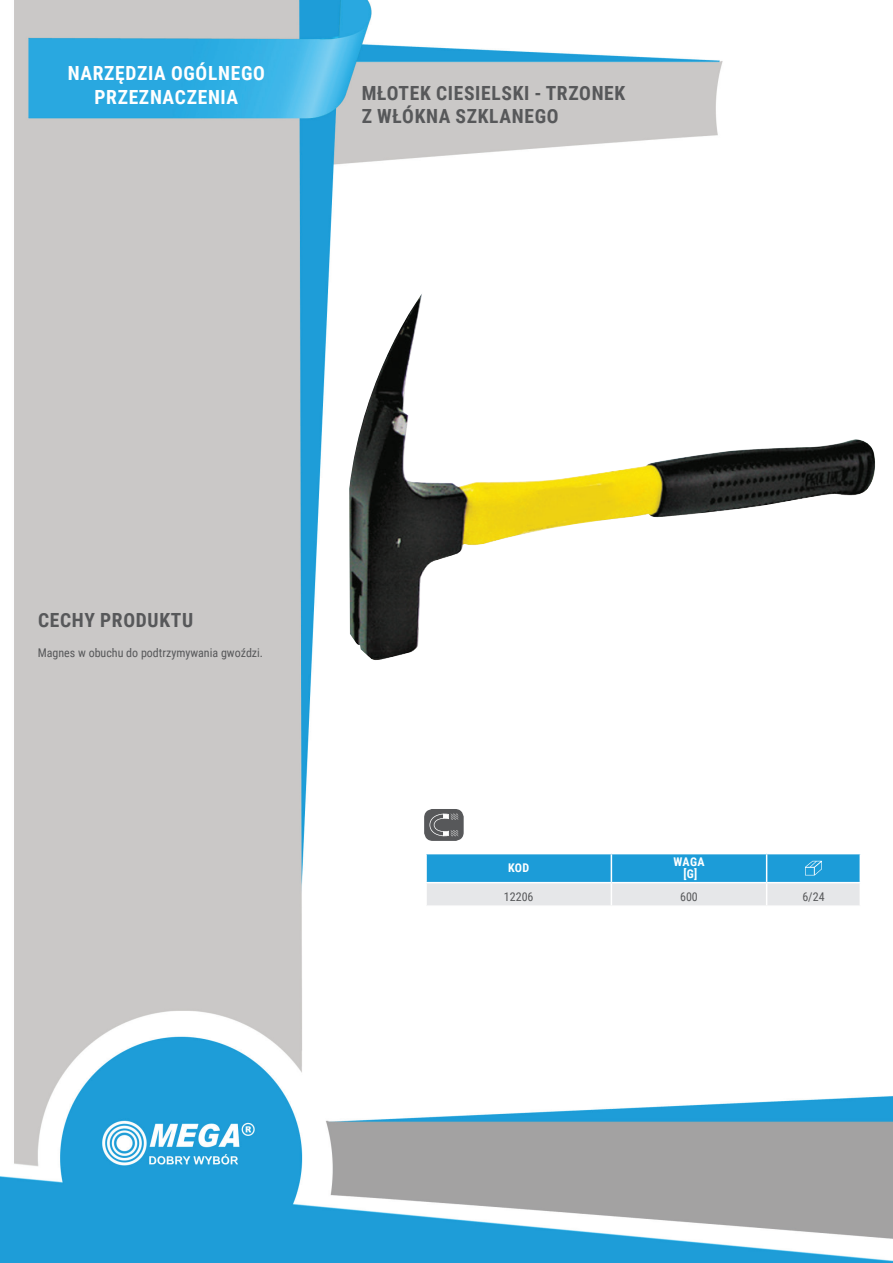
<style>
.page{position:relative;width:893px;height:1263px;background:#fff}
.page>*{position:absolute;margin:0;border:0;box-sizing:border-box;transform-origin:0 0}
.t1{font:700 19.5px/23.4px "Roboto Condensed";letter-spacing:.035em;color:#57585a}
.t2{font:700 19.5px/23.4px "Roboto Condensed";letter-spacing:.035em;color:#fff;text-align:center}
.t3{font:12px "Roboto Condensed";color:#57585a}
.t4{font:700 12px/12px "Roboto Condensed";letter-spacing:.035em;color:#fff;text-align:center}
</style>
<div class="page">
<img style="left:0;top:0;width:893px;height:1263px">
<img style="left:349px;top:292px;width:527px;height:369px">
<hr style="left:425px;top:854px;width:2px;height:28px;background:#fff">
<hr style="left:425px;top:883px;width:2px;height:22px;background:#fff">
<hr style="left:425px;top:853px;width:186px;height:1px;background:#fff">
<hr style="left:425px;top:882px;width:186px;height:1px;background:#fff">
<hr style="left:425px;top:905px;width:186px;height:2px;background:#fff">
<hr style="left:611px;top:905px;width:156px;height:2px;background:#fff">
<hr style="left:767px;top:905px;width:94px;height:2px;background:#fff">
<svg style="left:426px;top:853px;width:435px;height:53px;background:#83c3e2"></svg>
<div style="left:425px;top:810px;width:38px;height:30px;background:#57585a;border-radius:8px"></div>
<div style="left:424px;top:809px;width:40px;height:32px;border:1px solid #57585a;border-radius:8px"></div>
<svg style="left:429px;top:814px;width:29px;height:22px"></svg>
<p class="t2" style="left:68px;top:61px;width:198px">NARZĘDZIA OGÓLNEGO<br>PRZEZNACZENIA</p>
<p class="t1" style="left:362px;top:80px;width:265px">MŁOTEK CIESIELSKI - TRZONEK<br>Z WŁÓKNA SZKLANEGO</p>
<p class="t1" style="left:38px;top:608px;width:157px">CECHY PRODUKTU</p>
<p class="t3" style="left:38px;top:644px;width:227px">Magnes w obuchu do podtrzymywania gwoździ.</p>
<p class="t4" style="left:508px;top:862px;width:23px">KOD</p>
<p class="t4" style="left:673px;top:856px;width:33px">WAGA [G]</p>
<p class="t3" style="left:504px;top:888px;width:31px">12206</p>
<p class="t3" style="left:680px;top:888px;width:19px">600</p>
<p class="t3" style="left:802px;top:888px;width:24px">6/24</p>
</div>
